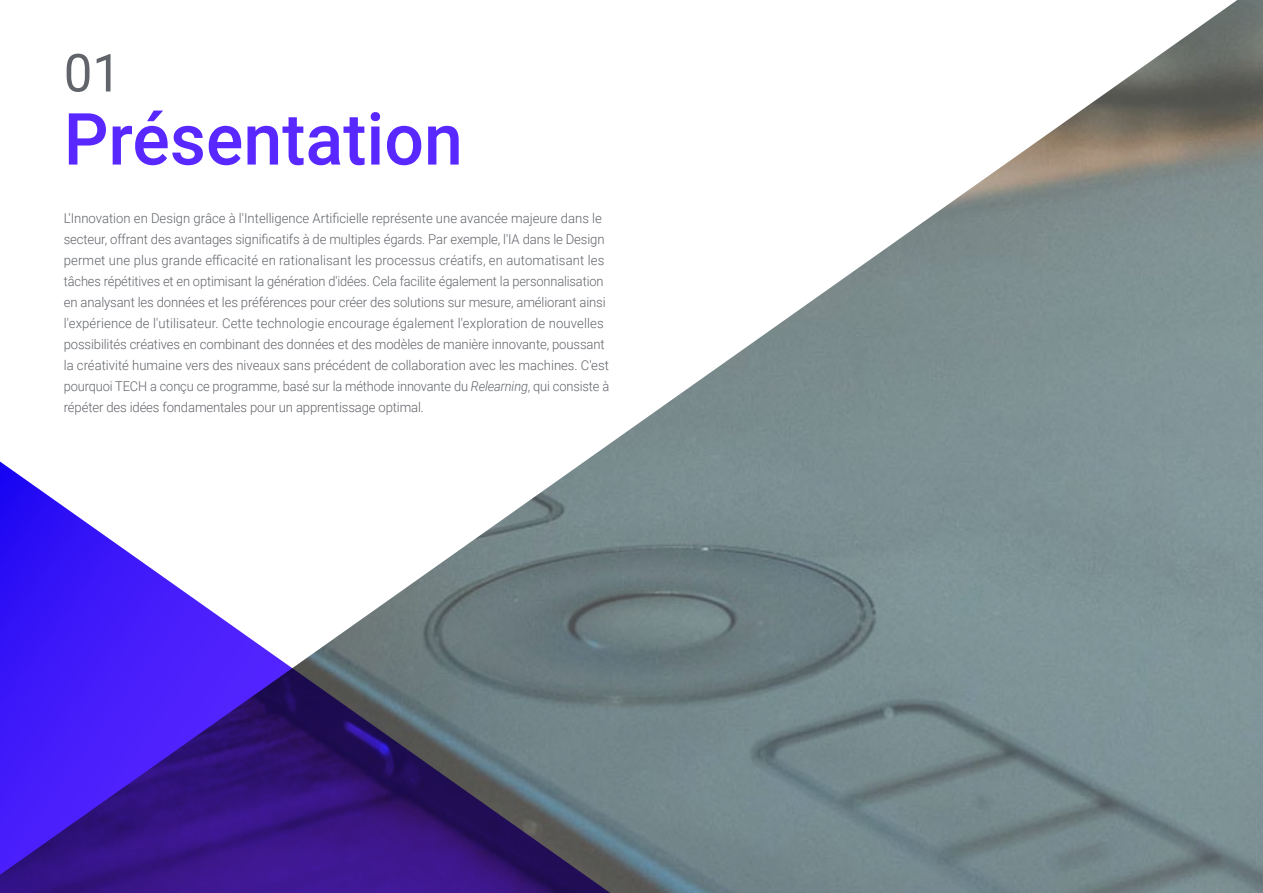
<style>
.page{position:relative;width:1263px;height:893px;background:#fff}
.page>*{position:absolute;margin:0;border:0;box-sizing:border-box;transform-origin:0 0}
.t1{font:500 72px "Roboto";color:#5927ff}
.t2{font:52.5px "Roboto";color:#61646a}
.t3{font:300 13.5px/21px "Roboto";letter-spacing:-.01em;color:#61646a}
.s1{font-style:italic}
</style>
<div class="page">
<img style="left:606px;top:0;width:657px;height:893px">
<svg style="left:0;top:446px;width:640px;height:447px"></svg>
<h2 class="t2" style="left:64px;top:36px;width:59px">01</h2>
<h1 class="t1" style="left:64px;top:89px;width:401px">Présentation</h1>
<p class="t3" style="left:64px;top:207px;width:547px">L'Innovation en Design grâce à l'Intelligence Artificielle représente une avancée majeure dans le secteur, offrant des avantages significatifs à de multiples égards. Par exemple, l'IA dans le Design permet une plus grande efficacité en rationalisant les processus créatifs, en automatisant les tâches répétitives et en optimisant la génération d'idées. Cela facilite également la personnalisation en analysant les données et les préférences pour créer des solutions sur mesure, améliorant ainsi l'expérience de l'utilisateur. Cette technologie encourage également l'exploration de nouvelles possibilités créatives en combinant des données et des modèles de manière innovante, poussant la créativité humaine vers des niveaux sans précédent de collaboration avec les machines. C'est pourquoi TECH a conçu ce programme, basé sur la méthode innovante du <span class="s1">Relearning</span>, qui consiste à répéter des idées fondamentales pour un apprentissage optimal.</p>
</div>
